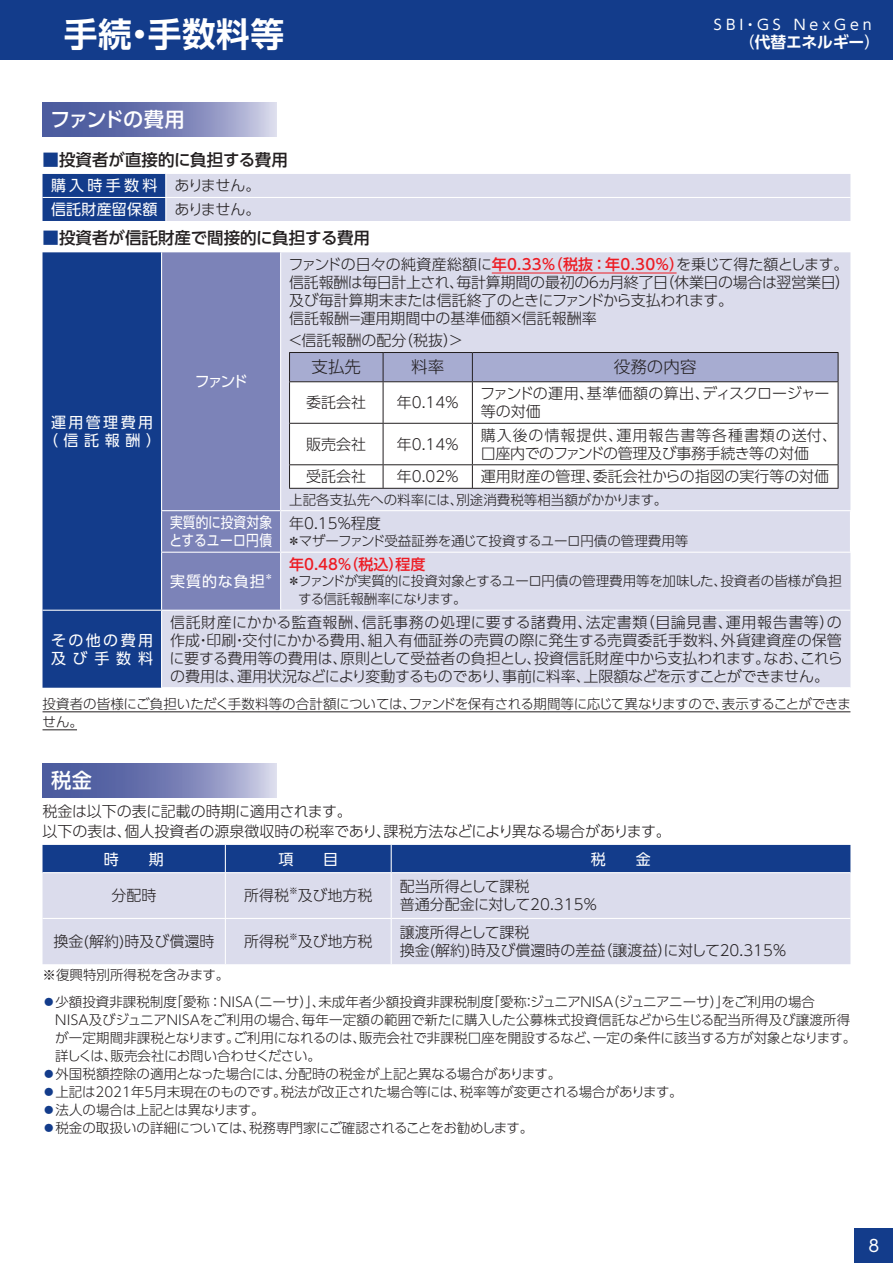
<style>
.page{position:relative;width:893px;height:1263px;background:#fff}
.page>*{position:absolute;margin:0;border:0;box-sizing:border-box;transform-origin:0 0}
.t1{font:33.75px "UD Shin Go Pro De Bold 90 pv RKSJ H";letter-spacing:.015em;color:#fff}
.t2{font:20.25px "UD Shin Go Pro Medium 90 pv RKSJ H";letter-spacing:-.07em;color:#fff}
.t3{font:20.25px "UD Shin Go Pro Medium 90 pv RKSJ H";letter-spacing:-.035em;color:#fff}
.t4{font:16.5px "UD Shin Go Pro Medium 90 pv RKSJ H";color:#231f20}
.t5{font:16.5px "UD Shin Go Pro Light 90 pv RKSJ H";color:#231f20}
.t6{font:16.5px "UD Shin Go Pro Regular 90 pv RKSJ H";color:#fff}
.t7{font:15.75px "UD Shin Go Pro De Bold 90 pv RKSJ H";letter-spacing:-.005em;color:#fff}
.t8{font:15px/18px "UD Shin Go Pro Light 90 pv RKSJ H";letter-spacing:-.005em;color:#231f20}
.t9{font:15px/23.5px "UD Shin Go Pro Regular 90 pv RKSJ H";letter-spacing:.015em;color:#fff}
.t10{font:15px/18px "UD Shin Go Pro Regular 90 pv RKSJ H";letter-spacing:.16em;color:#fff;text-align:center}
.t11{font:15px "UD Shin Go Pro Regular 90 pv RKSJ H";letter-spacing:.065em;color:#fff}
.t12{font:15px/18px "UD Shin Go Pro Regular 90 pv RKSJ H";letter-spacing:.01em;color:#fff;scale:.85 1}
.t13{font:15px "UD Shin Go Pro Medium 90 pv RKSJ H";color:#ed1c24}
.t14{font:14.25px "UD Shin Go Pro Regular 90 pv RKSJ H";letter-spacing:.28em;color:#fff}
.t15{font:13.5px/18px "UD Shin Go Pro Light 90 pv RKSJ H";color:#231f20}
.t16{font:13.5px "UD Shin Go Pro Light 90 pv RKSJ H";letter-spacing:-.02em;color:#231f20}
.t17{font:8.7px "UD Shin Go Pro Light 90 pv RKSJ H";color:#231f20}
.t18{font:8.7px "UD Shin Go Pro Regular 90 pv RKSJ H";color:#fff}
.s1{color:#133c8b}
.s2{font-family:"UD Shin Go Pro Light 90 pv RKSJ H";color:#231f20}
.s3{font-family:"UD Shin Go Pro Regular 90 pv RKSJ H"}
.s4{font-family:"UD Shin Go Pro Medium 90 pv RKSJ H";color:#ed1c24}
</style>
<div class="page">
<hr style="left:43px;top:711px;width:807px;height:1px;background:#231f20">
<hr style="left:43px;top:729px;width:34px;height:1px;background:#231f20">
<svg style="left:43px;top:174px;width:807px;height:47px;background:#bec4dd"></svg>
<div style="left:43px;top:252px;width:118px;height:436px;background:#133c8b"></div>
<svg style="left:162px;top:252px;width:688px;height:435px;background:#c9cbe2"></svg>
<hr style="left:280px;top:252px;width:1px;height:258px;background:#fff">
<hr style="left:161px;top:510px;width:120px;height:1px;background:#fff">
<hr style="left:281px;top:510px;width:570px;height:1px;background:#fff">
<hr style="left:161px;top:552px;width:120px;height:1px;background:#fff">
<hr style="left:281px;top:552px;width:570px;height:1px;background:#fff">
<hr style="left:280px;top:553px;width:1px;height:57px;background:#fff">
<hr style="left:43px;top:610px;width:119px;height:1px;background:#fff">
<hr style="left:162px;top:610px;width:688px;height:1px;background:#fff">
<hr style="left:280px;top:511px;width:1px;height:41px;background:#fff">
<hr style="left:492px;top:273px;width:185px;height:1px;background:#ed1c24">
<svg style="left:290px;top:382px;width:548px;height:106px"></svg>
<div style="left:289px;top:352px;width:550px;height:30px;background:#a7acd1"></div>
<hr style="left:289px;top:381px;width:94px;height:1px;background:#231f20">
<hr style="left:289px;top:382px;width:1px;height:41px;background:#231f20">
<hr style="left:383px;top:381px;width:89px;height:1px;background:#231f20">
<hr style="left:383px;top:382px;width:1px;height:41px;background:#231f20">
<hr style="left:472px;top:381px;width:366px;height:1px;background:#231f20">
<hr style="left:472px;top:382px;width:1px;height:41px;background:#231f20">
<hr style="left:838px;top:382px;width:1px;height:41px;background:#231f20">
<hr style="left:289px;top:423px;width:94px;height:1px;background:#231f20">
<hr style="left:289px;top:424px;width:1px;height:40px;background:#231f20">
<hr style="left:383px;top:423px;width:89px;height:1px;background:#231f20">
<hr style="left:383px;top:424px;width:1px;height:40px;background:#231f20">
<hr style="left:472px;top:423px;width:366px;height:1px;background:#231f20">
<hr style="left:472px;top:424px;width:1px;height:40px;background:#231f20">
<hr style="left:838px;top:424px;width:1px;height:40px;background:#231f20">
<hr style="left:289px;top:464px;width:94px;height:1px;background:#231f20">
<svg style="left:289px;top:465px;width:1px;height:23px"></svg>
<hr style="left:383px;top:464px;width:89px;height:1px;background:#231f20">
<svg style="left:383px;top:465px;width:1px;height:23px"></svg>
<hr style="left:472px;top:464px;width:366px;height:1px;background:#231f20">
<svg style="left:472px;top:465px;width:1px;height:23px"></svg>
<svg style="left:838px;top:465px;width:1px;height:23px"></svg>
<hr style="left:289px;top:488px;width:549px;height:1px;background:#231f20">
<div style="left:43px;top:873px;width:807px;height:91px;background:#dbdcec"></div>
<div style="left:43px;top:845px;width:807px;height:27px;background:#133c8b"></div>
<hr style="left:225px;top:873px;width:1px;height:45px;background:#fff">
<hr style="left:391px;top:873px;width:1px;height:45px;background:#fff">
<hr style="left:43px;top:918px;width:348px;height:1px;background:#fff">
<hr style="left:225px;top:919px;width:1px;height:45px;background:#fff">
<hr style="left:391px;top:918px;width:459px;height:1px;background:#fff">
<hr style="left:391px;top:919px;width:1px;height:45px;background:#fff">
<svg style="left:43px;top:102px;width:233px;height:34px;background:#7982b6"></svg>
<svg style="left:43px;top:763px;width:233px;height:34px;background:#7982b6"></svg>
<div style="left:855px;top:1228px;width:38px;height:34px;background:#133c8b"></div>
<div style="left:0;top:0;width:893px;height:60px;background:#133c8b"></div>
<h1 class="t1" style="left:64px;top:21px;width:222px">手続・手数料等</h1>
<h2 class="t2" style="left:50px;top:112px;width:136px">ファンドの費用</h2>
<p class="t4" style="left:43px;top:153px;width:247px"><span class="s1">■</span>投資者が直接的に負担する費用</p>
<p class="t9" style="left:51px;top:176px;width:211px">購入時手数料 <span class="s2">ありません。</span>信託財産留保額 <span class="s2">ありません。</span></p>
<p class="t4" style="left:43px;top:232px;width:329px"><span class="s1">■</span>投資者が信託財産で間接的に負担する費用</p>
<p class="t14" style="left:714px;top:19px;width:159px">SBI・GS NexGen</p>
<p class="t7" style="left:739px;top:36px;width:143px"><span class="s3">（</span>代替エネルギー<span class="s3">）</span></p>
<p class="t10" style="left:43px;top:415px;width:120px">運用管理費用（信託報酬）</p>
<p class="t11" style="left:195px;top:376px;width:54px">ファンド</p>
<p class="t8" style="left:288px;top:257px;width:563px">ファンドの日々の純資産総額に<span class="s4">年0.33％（税抜：年0.30％）</span>を乗じて得た額とします。信託報酬は毎日計上され、毎計算期間の最初の６ヵ月終了日（休業日の場合は翌営業日）及び毎計算期末または信託終了のときにファンドから支払われます。<br>信託報酬＝運用期間中の基準価額×信託報酬率</p>
<p class="t8" style="left:288px;top:333px;width:177px">＜信託報酬の配分（税抜）＞</p>
<p class="t5" style="left:312px;top:361px;width:51px">支払先</p>
<p class="t5" style="left:411px;top:361px;width:35px">料率</p>
<p class="t5" style="left:614px;top:361px;width:84px">役務の内容</p>
<p class="t8" style="left:306px;top:396px;width:62px">委託会社</p>
<p class="t8" style="left:397px;top:396px;width:64px">年0.14％</p>
<p class="t8" style="left:480px;top:387px;width:351px">ファンドの運用、基準価額の算出、ディスクロージャー等の対価</p>
<p class="t8" style="left:306px;top:437px;width:62px">販売会社</p>
<p class="t8" style="left:397px;top:437px;width:64px">年0.14％</p>
<p class="t8" style="left:481px;top:428px;width:358px">購入後の情報提供、運用報告書等各種書類の送付、口座内でのファンドの管理及び事務手続き等の対価</p>
<p class="t8" style="left:306px;top:470px;width:62px">受託会社</p>
<p class="t8" style="left:397px;top:470px;width:64px">年0.02％</p>
<p class="t8" style="left:481px;top:470px;width:350px">運用財産の管理、委託会社からの指図の実行等の対価</p>
<p class="t15" style="left:289px;top:493px;width:380px">上記各支払先への料率には、別途消費税等相当額がかかります。</p>
<p class="t12" style="left:169px;top:515px;width:122px">実質的に投資対象とするユーロ円債</p>
<p class="t8" style="left:289px;top:516px;width:93px">年0.15％程度</p>
<p class="t16" style="left:287px;top:535px;width:403px">＊マザーファンド受益証券を通じて投資するユーロ円債の管理費用等</p>
<p class="t11" style="left:170px;top:576px;width:96px">実質的な負担</p>
<p class="t18" style="left:265px;top:573px;width:10px">＊</p>
<p class="t13" style="left:289px;top:558px;width:138px">年0.48％（税込）程度</p>
<p class="t15" style="left:298px;top:574px;width:545px;text-indent:-11px">＊ ファンドが実質的に投資対象とするユーロ円債の管理費用等を加味した、投資者の皆様が負担する信託報酬率になります。</p>
<p class="t8" style="left:170px;top:615px;width:675px;text-align:justify">信託財産にかかる監査報酬、信託事務の処理に要する諸費用、法定書類（目論見書、運用報告書等）の作成・印刷・交付にかかる費用、組入有価証券の売買の際に発生する売買委託手数料、外貨建資産の保管に要する費用等の費用は、原則として受益者の負担とし、投資信託財産中から支払われます。なお、これらの費用は、運用状況などにより変動するものであり、事前に料率、上限額などを示すことができません。</p>
<p class="t15" style="left:43px;top:696px;width:810px">投資者の皆様にご負担いただく手数料等の合計額については、ファンドを保有される期間等に応じて異なりますので、表示することができません。</p>
<p class="t10" style="left:51px;top:633px;width:104px;text-align:left">その他の費用及び手数料</p>
<h2 class="t3" style="left:51px;top:773px;width:43px">税金</h2>
<p class="t8" style="left:43px;top:804px;width:630px;line-height:19.5px">税金は以下の表に記載の時期に適用されます。<br>以下の表は、個人投資者の源泉徴収時の税率であり、課税方法などにより異なる場合があります。</p>
<p class="t11" style="left:104px;top:853px;width:62px">時　　期</p>
<p class="t11" style="left:278px;top:853px;width:61px">項　　目</p>
<p class="t11" style="left:591px;top:853px;width:62px">税　　金</p>
<p class="t8" style="left:111px;top:889px;width:47px">分配時</p>
<p class="t8" style="left:244px;top:889px;width:47px">所得税</p>
<p class="t17" style="left:289px;top:887px;width:10px">※</p>
<p class="t8" style="left:298px;top:889px;width:76px">及び地方税</p>
<p class="t8" style="left:400px;top:880px;width:199px">配当所得として課税<br>普通分配金に対して20.315％</p>
<p class="t8" style="left:54px;top:934px;width:162px">換金(解約)時及び償還時</p>
<p class="t8" style="left:244px;top:934px;width:47px">所得税</p>
<p class="t17" style="left:289px;top:933px;width:10px">※</p>
<p class="t8" style="left:298px;top:934px;width:76px">及び地方税</p>
<p class="t8" style="left:400px;top:925px;width:389px">譲渡所得として課税<br>換金(解約)時及び償還時の差益（譲渡益）に対して20.315％</p>
<p class="t15" style="left:43px;top:968px;width:188px">※復興特別所得税を含みます。</p>
<p class="t15" style="left:55px;top:994px;width:803px;text-indent:-13px"><span class="s1">●</span> 少額投資非課税制度「愛称：NISA（ニーサ）」、未成年者少額投資非課税制度「愛称：ジュニアNISA（ジュニアニーサ）」をご利用の場合<br>NISA及びジュニアNISAをご利用の場合、毎年一定額の範囲で新たに購入した公募株式投資信託などから生じる配当所得及び譲渡所得が一定期間非課税となります。ご利用になれるのは、販売会社で非課税口座を開設するなど、一定の条件に該当する方が対象となります。詳しくは、販売会社にお問い合わせください。</p>
<p class="t15" style="left:42px;top:1066px;width:520px"><span class="s1">●</span>外国税額控除の適用となった場合には、分配時の税金が上記と異なる場合があります。</p>
<p class="t15" style="left:42px;top:1084px;width:642px"><span class="s1">●</span>上記は2021年5月末現在のものです。税法が改正された場合等には、税率等が変更される場合があります。</p>
<p class="t16" style="left:42px;top:1105px;width:224px"><span class="s1">●</span>法人の場合は上記とは異なります。</p>
<p class="t16" style="left:42px;top:1123px;width:492px"><span class="s1">●</span> 税金の取扱いの詳細については、税務専門家にご確認されることをお勧めします。</p>
<p class="t6" style="left:868px;top:1239px;width:12px">8</p>
</div>
